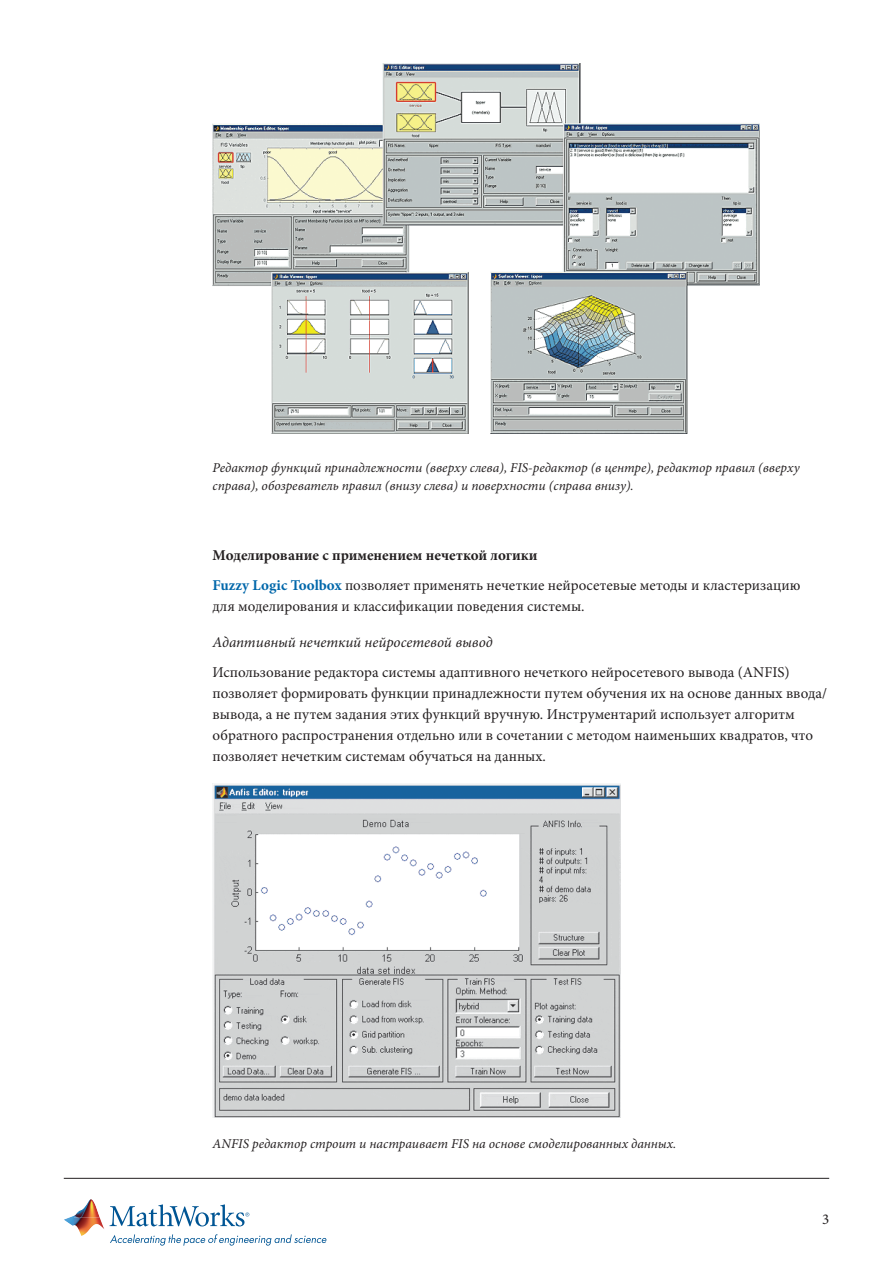
<style>
.page{position:relative;width:893px;height:1263px;background:#fff}
.page>*{position:absolute;margin:0;border:0;box-sizing:border-box;transform-origin:0 0}
.t1{font:15px/21px "Minion Pro";color:#231f20}
.SubHd2{font:700 15px "Minion Pro";color:#231f20}
.SubHd3{font:italic 15px "Minion Pro";letter-spacing:-.005em;color:#231f20}
.t2{font:italic 13.5px/18px "Minion Pro";color:#231f20}
.s1{font-weight:700;color:#0067aa}
</style>
<div class="page">
<hr style="left:64px;top:1178px;width:765px;height:1px;background:#231f20">
<img style="left:74px;top:1199px;width:26px;height:18px">
<svg style="left:64px;top:1216px;width:10px;height:10px"></svg>
<img style="left:74px;top:1217px;width:30px;height:19px">
<svg style="left:110px;top:1234px;width:216px;height:11px"></svg>
<svg style="left:110px;top:1204px;width:139px;height:22px"></svg>
<img style="left:213px;top:64px;width:547px;height:370px">
<img style="left:213px;top:784px;width:407px;height:333px">
<p class="t2" style="left:213px;top:459px;width:589px">Редактор функций принадлежности (вверху слева), FIS-редактор (в центре), редактор правил (вверху справа), обозреватель правил (внизу слева) и поверхности (справа внизу).</p>
<p class="SubHd2" style="left:213px;top:545px;width:327px">Моделирование с применением нечеткой логики</p>
<p class="t1" style="left:213px;top:575px;width:589px"><span class="s1">Fuzzy Logic Toolbox</span> позволяет применять нечеткие нейросетевые методы и кластеризацию для моделирования и классификации поведения системы.</p>
<p class="SubHd3" style="left:213px;top:632px;width:282px">Адаптивный нечеткий нейросетевой вывод</p>
<p class="t1" style="left:213px;top:662px;width:616px">Использование редактора системы адаптивного нечеткого нейросетевого вывода (ANFIS) позволяет формировать функции принадлежности путем обучения их на основе данных ввода/ вывода, а не путем задания этих функций вручную. Инструментарий использует алгоритм обратного распространения отдельно или в сочетании с методом наименьших квадратов, что позволяет нечетким системам обучаться на данных.</p>
<p class="t2" style="left:213px;top:1134px;width:465px">ANFIS редактор строит и настраивает FIS на основе смоделированных данных.</p>
<p class="t1" style="left:822px;top:1208px;width:9px">3</p>
</div>
